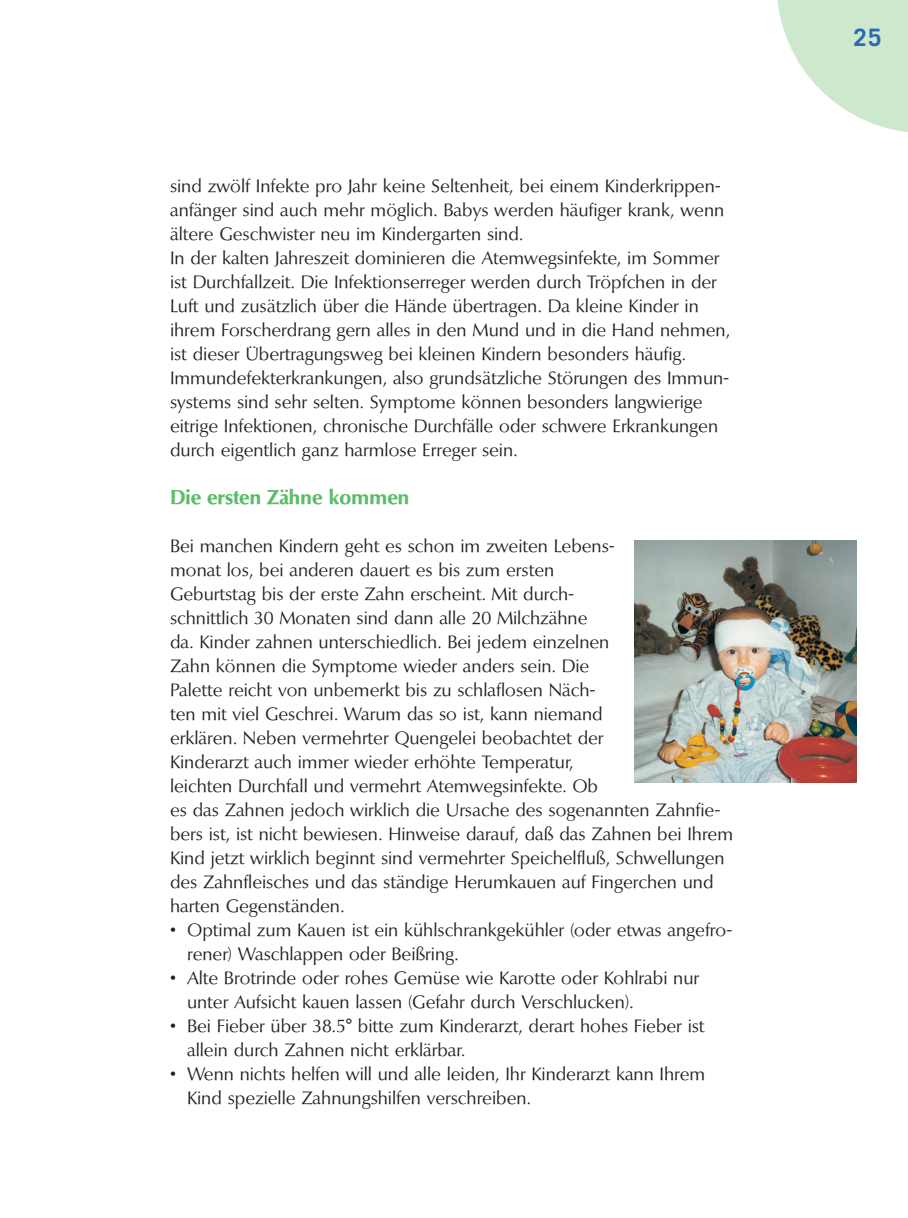
<style>
.page{position:relative;width:908px;height:1218px;background:#fff}
.page>*{position:absolute;margin:0;border:0;box-sizing:border-box;transform-origin:0 0}
.t1{font:700 24px "Trade Gothic";color:#2d69b3}
.t2{font:700 20px "Optima BQ";color:#5bbc68}
.t3{font:18px/24px "Optima BQ";color:#231f1f}
</style>
<div class="page">
<svg style="left:777px;top:0;width:130px;height:132px"></svg>
<img style="left:635px;top:540px;width:221px;height:242px">
<p class="t3" style="left:170px;top:175px;width:562px">sind zwölf Infekte pro Jahr keine Seltenheit, bei einem Kinderkrippen&shy;anfänger sind auch mehr möglich. Babys werden häufiger krank, wenn ältere Geschwister neu im Kindergarten sind.<br>In der kalten Jahreszeit dominieren die Atemwegsinfekte, im Sommer ist Durchfallzeit. Die Infektionserreger werden durch Tröpfchen in der Luft und zusätzlich über die Hände übertragen. Da kleine Kinder in ihrem Forscherdrang gern alles in den Mund und in die Hand nehmen, ist dieser Übertragungsweg bei kleinen Kindern besonders häufig.<br>Immundefekterkrankungen, also grundsätzliche Störungen des Immun&shy;systems sind sehr selten. Symptome können besonders langwierige eitrige Infektionen, chronische Durchfälle oder schwere Erkrankungen durch eigentlich ganz harmlose Erreger sein.</p>
<p class="t2" style="left:170px;top:489px;width:241px">Die ersten Zähne kommen</p>
<p class="t3" style="left:170px;top:535px;width:565px">Bei manchen Kindern geht es schon im zweiten Lebens-<br>monat los, bei anderen dauert es bis zum ersten<br>Geburtstag bis der erste Zahn erscheint. Mit durch-<br>schnittlich 30 Monaten sind dann alle 20 Milchzähne<br>da. Kinder zahnen unterschiedlich. Bei jedem einzelnen<br>Zahn können die Symptome wieder anders sein. Die<br>Palette reicht von unbemerkt bis zu schlaflosen Näch-<br>ten mit viel Geschrei. Warum das so ist, kann niemand<br>erklären. Neben vermehrter Quengelei beobachtet der<br>Kinderarzt auch immer wieder erhöhte Temperatur,<br>leichten Durchfall und vermehrt Atemwegsinfekte. Ob<br>es das Zahnen jedoch wirklich die Ursache des sogenannten Zahnfie&shy;bers ist, ist nicht bewiesen. Hinweise darauf, daß das Zahnen bei Ihrem Kind jetzt wirklich beginnt sind vermehrter Speichelfluß, Schwellungen des Zahnfleisches und das ständige Herumkauen auf Fingerchen und harten Gegenständen.</p>
<p class="t3" style="left:187px;top:919px;width:547px;text-indent:-17px">• Optimal zum Kauen ist ein kühlschrankgekühler (oder etwas angefro&shy;rener) Waschlappen oder Beißring.</p>
<p class="t3" style="left:187px;top:967px;width:514px;text-indent:-17px">• Alte Brotrinde oder rohes Gemüse wie Karotte oder Kohlrabi nur unter Aufsicht kauen lassen (Gefahr durch Verschlucken).</p>
<p class="t3" style="left:187px;top:1015px;width:519px;text-indent:-17px">• Bei Fieber über 38.5° bitte zum Kinderarzt, derart hohes Fieber ist allein durch Zahnen nicht erklärbar.</p>
<p class="t3" style="left:187px;top:1063px;width:520px;text-indent:-17px">• Wenn nichts helfen will und alle leiden, Ihr Kinderarzt kann Ihrem<br>Kind spezielle Zahnungshilfen verschreiben.</p>
<h1 class="t1" style="left:853px;top:29px;width:30px">25</h1>
</div>
